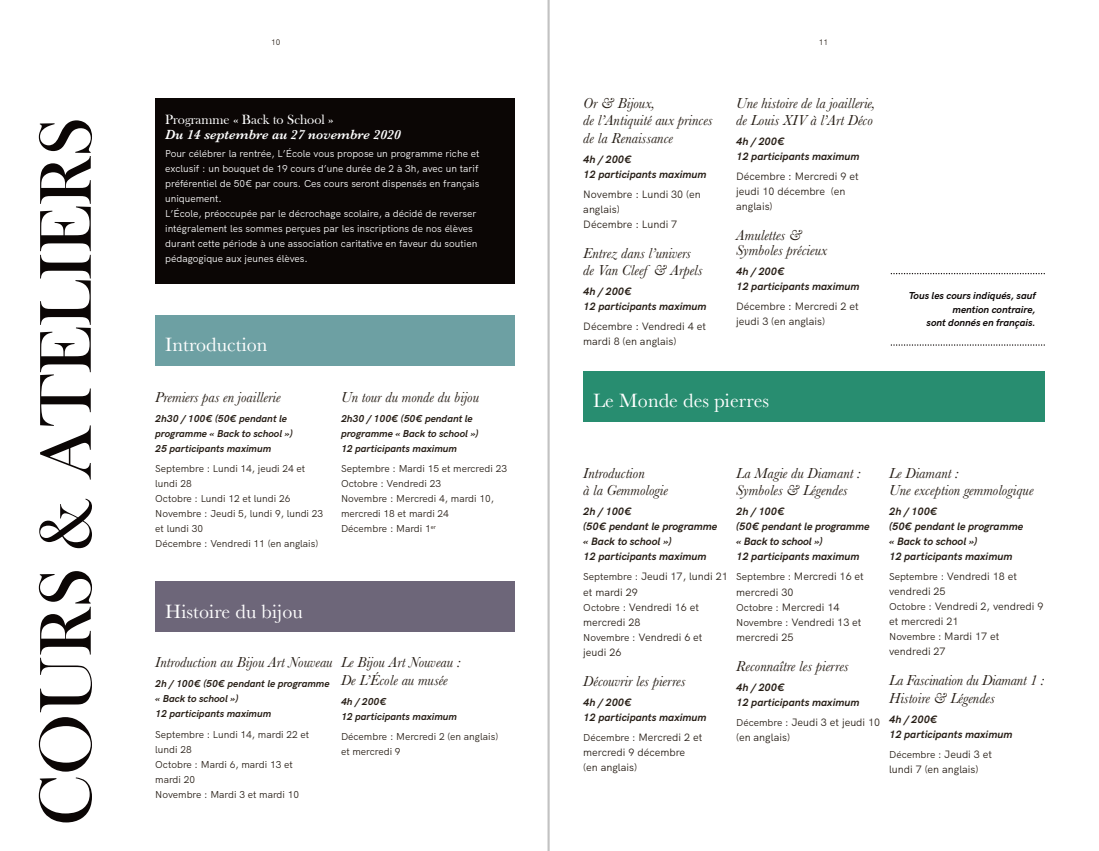
<style>
.page{position:relative;width:1099px;height:851px;background:#fff}
.page>*{position:absolute;margin:0;border:0;box-sizing:border-box;transform-origin:0 0}
.t1{font:75.88px "Bask Old Face";color:#0b0605}
.t2{font:20px "Baskerville";letter-spacing:.005em;color:#fff}
.t3{font:italic 15px/17.5px "Baskerville";color:#271e16}
.t4{font:italic 600 13.75px "Baskerville";color:#fff}
.t5{font:13.75px "Bask Old Face";color:#fff}
.t6{font:10.62px/15px "HK Grotesk";color:#271e16}
.t7{font:italic 700 10.62px/15px "HK Grotesk";color:#271e16}
.t8{font:10px/15px "HK Grotesk";color:#271e16}
.t9{font:10px/15px "HK Grotesk";color:#fff}
.t10{font:italic 700 10px/15px "HK Grotesk";color:#271e16}
.t11{font:italic 700 10px/13.8px "HK Grotesk";color:#0b0605;text-align:right}
.t12{font:8.12px "HK Grotesk";color:#271e16}
.s1{font-size:10px}
.s2{font-size:10.62px}
</style>
<div class="page">
<div style="left:155px;top:315px;width:360px;height:50px;background:#6da0a3"></div>
<div style="left:155px;top:98px;width:360px;height:185px;background:#0b0605"></div>
<div style="left:155px;top:581px;width:360px;height:50px;background:#6d6679"></div>
<div style="left:583px;top:371px;width:461px;height:50px;background:#288d70"></div>
<svg style="left:890px;top:273px;width:154px;height:1px"></svg>
<svg style="left:890px;top:344px;width:154px;height:1px"></svg>
<hr style="left:548px;top:0;width:1px;height:850px;background:#b3b3b3">
<h1 class="t1" style="left:24px;top:825px;width:710px;rotate:-90deg">COURS &amp; ATELIERS</h1>
<p class="t12" style="left:271px;top:36px;width:11px">10</p>
<p class="t5" style="left:165px;top:111px;width:170px">Programme « Back to School »</p>
<p class="t4" style="left:165px;top:125px;width:237px">Du 14 septembre au 27 novembre 2020</p>
<p class="t9" style="left:165px;top:145px;width:316px">Pour célébrer la rentrée, L’École vous propose un programme riche et exclusif : un bouquet de 19 cours d’une durée de 2 à 3h, avec un tarif préférentiel de 50€ par cours. Ces cours seront dispensés en français uniquement.<br>L’École, préoccupée par le décrochage scolaire, a décidé de reverser intégralement les sommes perçues par les inscriptions de nos élèves durant cette période à une association caritative en faveur du soutien pédagogique aux jeunes élèves.</p>
<h2 class="t2" style="left:165px;top:332px;width:104px">Introduction</h2>
<h3 class="t3" style="left:155px;top:388px;width:127px">Premiers pas en joaillerie</h3>
<p class="t10" style="left:155px;top:410px;width:139px">2h30 / 100€ (50€ pendant le programme « Back to school »)<br>25 participants maximum</p>
<p class="t8" style="left:155px;top:460px;width:169px">Septembre : Lundi 14, jeudi 24 et lundi 28<br>Octobre : Lundi 12 et lundi 26<br>Novembre : Jeudi 5, lundi 9, lundi 23 et lundi 30<br>Décembre : Vendredi 11 (en anglais)</p>
<h3 class="t3" style="left:341px;top:388px;width:140px">Un tour du monde du bijou</h3>
<p class="t10" style="left:341px;top:410px;width:139px">2h30 / 100€ (50€ pendant le programme « Back to school »)<br>12 participants maximum</p>
<p class="t8" style="left:341px;top:460px;width:167px">Septembre : Mardi 15 et mercredi 23<br>Octobre : Vendredi 23<br>Novembre : Mercredi 4, mardi 10, mercredi 18 et mardi 24<br>Décembre : Mardi 1<sup>er</sup></p>
<h2 class="t2" style="left:165px;top:598px;width:139px">Histoire du bijou</h2>
<h3 class="t3" style="left:155px;top:653px;width:179px">Introduction au Bijou Art Nouveau</h3>
<p class="t10" style="left:155px;top:675px;width:176px">2h / 100€ (50€ pendant le programme « Back to school »)<br>12 participants maximum</p>
<p class="t8" style="left:155px;top:725px;width:155px">Septembre : Lundi 14, mardi 22 et lundi 28<br>Octobre : Mardi 6, mardi 13 et mardi 20<br>Novembre : Mardi 3 et mardi 10</p>
<h3 class="t3" style="left:341px;top:653px;width:121px">Le Bijou Art Nouveau :<br>De L’École au musée</h3>
<p class="t10" style="left:341px;top:693px;width:117px">4h / 200€<br>12 participants maximum</p>
<p class="t8" style="left:341px;top:728px;width:159px">Décembre : Mercredi 2 (en anglais) et mercredi 9</p>
<h3 class="t3" style="left:583px;top:94px;width:131px">Or &amp; Bijoux,<br>de l’Antiquité aux princes de la Renaissance</h3>
<p class="t7" style="left:583px;top:150px;width:125px">4h / 200€<br>12 participants maximum</p>
<p class="t6" style="left:583px;top:185px;width:119px">Novembre : Lundi 30 (en anglais)<br>Décembre : Lundi 7</p>
<h3 class="t3" style="left:583px;top:244px;width:121px">Entrez dans l’univers de Van Cleef &amp; Arpels</h3>
<p class="t7" style="left:583px;top:283px;width:125px">4h / 200€<br>12 participants maximum</p>
<p class="t6" style="left:583px;top:318px;width:124px">Décembre : Vendredi 4 et mardi 8 (en anglais)</p>
<p class="t12" style="left:818px;top:36px;width:11px">11</p>
<h3 class="t3" style="left:736px;top:94px;width:141px">Une histoire de la joaillerie, de Louis XIV à l’Art Déco</h3>
<p class="t7" style="left:736px;top:133px;width:125px">4h / 200€<br>12 participants maximum</p>
<p class="t6" style="left:736px;top:168px;width:124px">Décembre : Mercredi 9 et jeudi 10 décembre (en anglais)</p>
<h3 class="t3" style="left:736px;top:228px;width:92px;line-height:15px">Amulettes &amp;<br>Symboles précieux</h3>
<p class="t7" style="left:736px;top:263px;width:125px">4h / 200€<br>12 participants maximum</p>
<p class="t6" style="left:736px;top:298px;width:124px">Décembre : Mercredi 2 et jeudi 3 (en anglais)</p>
<h2 class="t2" style="left:593px;top:388px;width:178px">Le Monde des pierres</h2>
<p class="t11" style="left:908px;top:287px;width:128px">Tous les cours indiqués, sauf mention contraire,<br>sont donnés en français.</p>
<h3 class="t3" style="left:583px;top:464px;width:86px">Introduction<br>à la Gemmologie</h3>
<p class="t7" style="left:583px;top:503px;width:136px">2h / 100€<br>(50€ pendant le programme « Back to school »)<br>12 participants maximum</p>
<p class="t6" style="left:583px;top:568px;width:146px"><span class="s1">Septembre :</span> Jeudi 17, lundi 21 et mardi 29<br><span class="s1">Octobre :</span> Vendredi 16 et mercredi 28<br><span class="s1">Novembre :</span> Vendredi 6 et jeudi 26</p>
<h3 class="t3" style="left:583px;top:671px;width:104px">Découvrir les pierres</h3>
<p class="t7" style="left:583px;top:693px;width:125px">4h / 200€<br>12 participants maximum</p>
<p class="t6" style="left:583px;top:728px;width:120px"><span class="s1">Décembre :</span> Mercredi 2 et mercredi 9 décembre (en anglais)</p>
<h3 class="t3" style="left:736px;top:464px;width:126px">La Magie du Diamant :<br>Symboles &amp; Légendes</h3>
<p class="t7" style="left:736px;top:503px;width:135px">2h / 100€<br>(50€ pendant le programme « Back to school »)<br>12 participants maximum</p>
<p class="t6" style="left:736px;top:568px;width:129px"><span class="s1">Septembre :</span> Mercredi 16 et mercredi 30<br><span class="s1">Octobre :</span> Mercredi 14<br><span class="s1">Novembre :</span> Vendredi 13 et mercredi 25</p>
<h3 class="t3" style="left:736px;top:656px;width:114px">Reconnaître les pierres</h3>
<p class="t7" style="left:736px;top:678px;width:125px">4h / 200€<br>12 participants maximum</p>
<p class="t6" style="left:736px;top:713px;width:145px"><span class="s1">Décembre :</span> Jeudi 3 et jeudi 10 (en anglais)</p>
<h3 class="t3" style="left:889px;top:464px;width:146px">Le Diamant :<br>Une exception gemmologique</h3>
<p class="t7" style="left:889px;top:502px;width:136px">2h / 100€<br>(50€ pendant le programme « Back to school »)<br>12 participants maximum</p>
<p class="t6" style="left:889px;top:568px;width:156px"><span class="s1">Septembre :</span> Vendredi 18 et vendredi 25<br><span class="s1">Octobre :</span> Vendredi 2, vendredi 9 et mercredi 21</p>
<p class="t8" style="left:889px;top:628px;width:112px">Novembre : <span class="s2">Mardi 17 et</span></p>
<p class="t6" style="left:889px;top:643px;width:58px">vendredi 27</p>
<h3 class="t3" style="left:889px;top:671px;width:157px">La Fascination du Diamant 1 :<br>Histoire &amp; Légendes</h3>
<p class="t7" style="left:889px;top:710px;width:125px">4h / 200€<br>12 participants maximum</p>
<p class="t8" style="left:889px;top:745px;width:104px">Décembre : <span class="s2">Jeudi 3 et</span></p>
<p class="t6" style="left:889px;top:760px;width:91px">lundi 7 (en anglais)</p>
</div>
